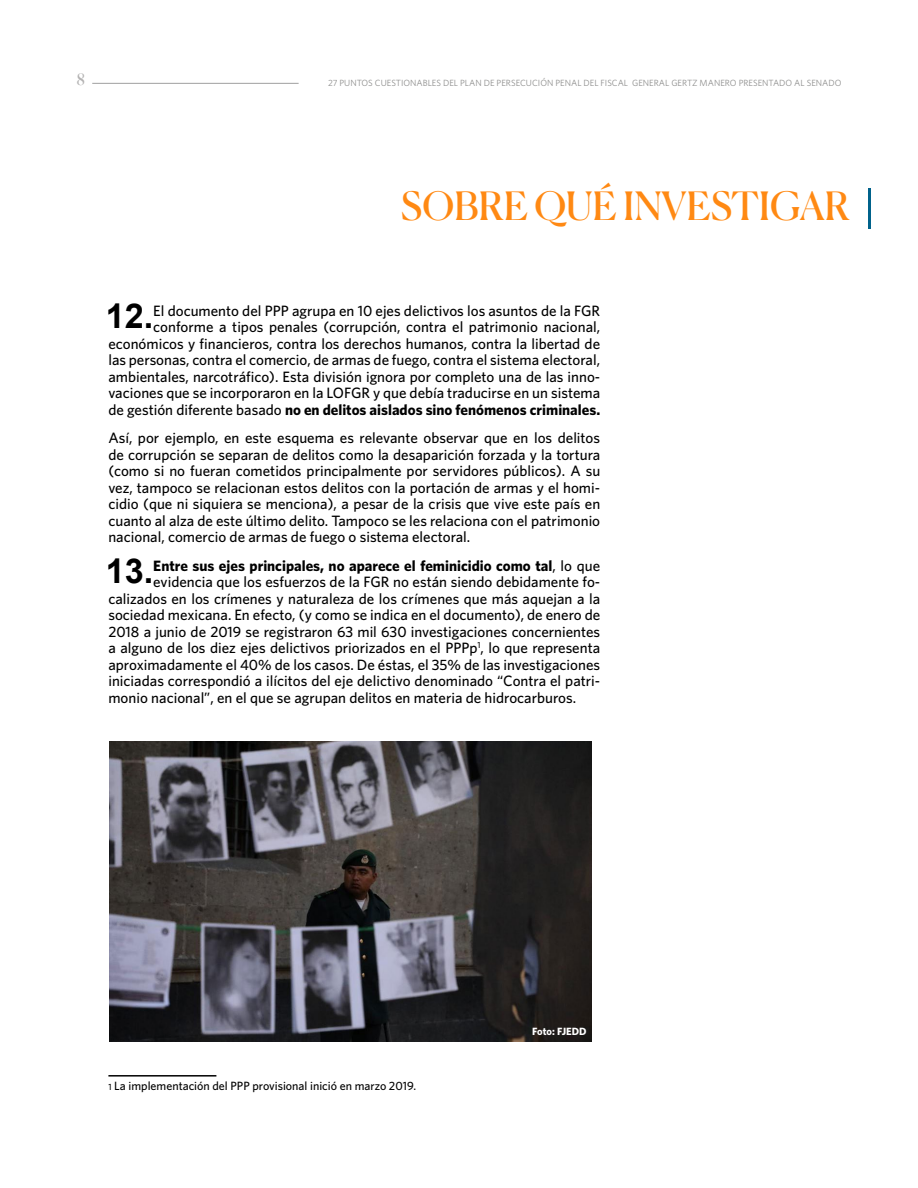
<style>
.page{position:relative;width:918px;height:1188px;background:#fff}
.page>*{position:absolute;margin:0;border:0;box-sizing:border-box;transform-origin:0 0}
.t1{font:39px "Canela";color:#ff8913}
.t2{font:700 34.2px "Arial";color:#000}
.t3{font:500 18px "Quarto";color:#b3b2b2}
.t4{font:500 15px/16.5px "Whitney";color:#000;text-align:right}
.t5{font:700 15px "Whitney";color:#000}
.t6{font:500 12px "Whitney";color:#000}
.t7{font:700 10.5px "Whitney";color:#fff}
.t8{font:9px "Whitney";color:#8e8e8d}
.s1{font-weight:700}
.s2{font-weight:500}
.s3{font-size:9px}
</style>
<div class="page">
<hr style="left:108px;top:1075px;width:108px;height:2px;background:#000">
<img style="left:110px;top:742px;width:481px;height:299px">
<hr style="left:868px;top:189px;width:3px;height:40px;background:#00628b">
<hr style="left:92px;top:83px;width:207px;height:1px;background:#9f9f9f">
<p class="t3" style="left:77px;top:69px;width:10px">8</p>
<p class="t8" style="left:328px;top:78px;width:515px">27 PUNTOS CUESTIONABLES DEL PLAN DE PERSECUCIÓN PENAL DEL FISCAL GENERAL GERTZ MANERO PRESENTADO AL SENADO</p>
<h1 class="t1" style="left:401px;top:176px;width:451px">SOBRE QUÉ INVESTIGAR</h1>
<h2 class="t2" style="left:106px;top:293px;width:49px">12.</h2>
<p class="t4" style="left:108px;top:302px;width:493px">El documento del PPP agrupa en 10 ejes delictivos los asuntos de la FGR conforme a tipos penales (corrupción, contra el patrimonio nacional, económicos y financieros, contra los derechos humanos, contra la libertad de las personas, contra el comercio, de armas de fuego, contra el sistema electoral, ambientales, narcotráfico). Esta división ignora por completo una de las inno&shy;vaciones que se incorporaron en la LOFGR y que debía traducirse en un sistema de gestión diferente basado <span class="s1">no en delitos aislados sino fenómenos criminales.</span></p>
<p class="t4" style="left:108px;top:429px;width:493px;text-align:justify">Así, por ejemplo, en este esquema es relevante observar que en los delitos de corrupción se separan de delitos como la desaparición forzada y la tortura (como si no fueran cometidos principalmente por servidores públicos). A su vez, tampoco se relacionan estos delitos con la portación de armas y el homi&shy;cidio (que ni siquiera se menciona), a pesar de la crisis que vive este país en cuanto al alza de este último delito. Tampoco se les relaciona con el patrimonio nacional, comercio de armas de fuego o sistema electoral.</p>
<h2 class="t2" style="left:106px;top:548px;width:49px">13.</h2>
<p class="t5" style="left:153px;top:556px;width:448px">Entre sus ejes principales, no aparece el feminicidio como tal<span class="s2">, lo que</span></p>
<p class="t4" style="left:153px;top:573px;width:448px">evidencia que los esfuerzos de la FGR no están siendo debidamente fo-</p>
<p class="t4" style="left:108px;top:590px;width:493px">calizados en los crímenes y naturaleza de los crímenes que más aquejan a la</p>
<p class="t4" style="left:108px;top:606px;width:493px">sociedad mexicana. En efecto, (y como se indica en el documento), de enero de</p>
<p class="t4" style="left:108px;top:623px;width:493px">2018 a junio de 2019 se registraron 63 mil 630 investigaciones concernientes</p>
<p class="t4" style="left:108px;top:639px;width:493px">a alguno de los diez ejes delictivos priorizados en el PPPp<sup>1</sup>, lo que representa</p>
<p class="t4" style="left:108px;top:656px;width:493px">aproximadamente el 40% de los casos. De éstas, el 35% de las investigaciones</p>
<p class="t4" style="left:108px;top:672px;width:493px">iniciadas correspondió a ilícitos del eje delictivo denominado “Contra el patri-</p>
<p class="t4" style="left:108px;top:689px;width:469px">monio nacional”, en el que se agrupan delitos en materia de hidrocarburos.</p>
<p class="t6" style="left:108px;top:1079px;width:309px"><span class="s3">1</span> La implementación del PPP provisional inició en marzo 2019.</p>
<p class="t7" style="left:532px;top:1025px;width:56px">Foto: FJEDD</p>
</div>
